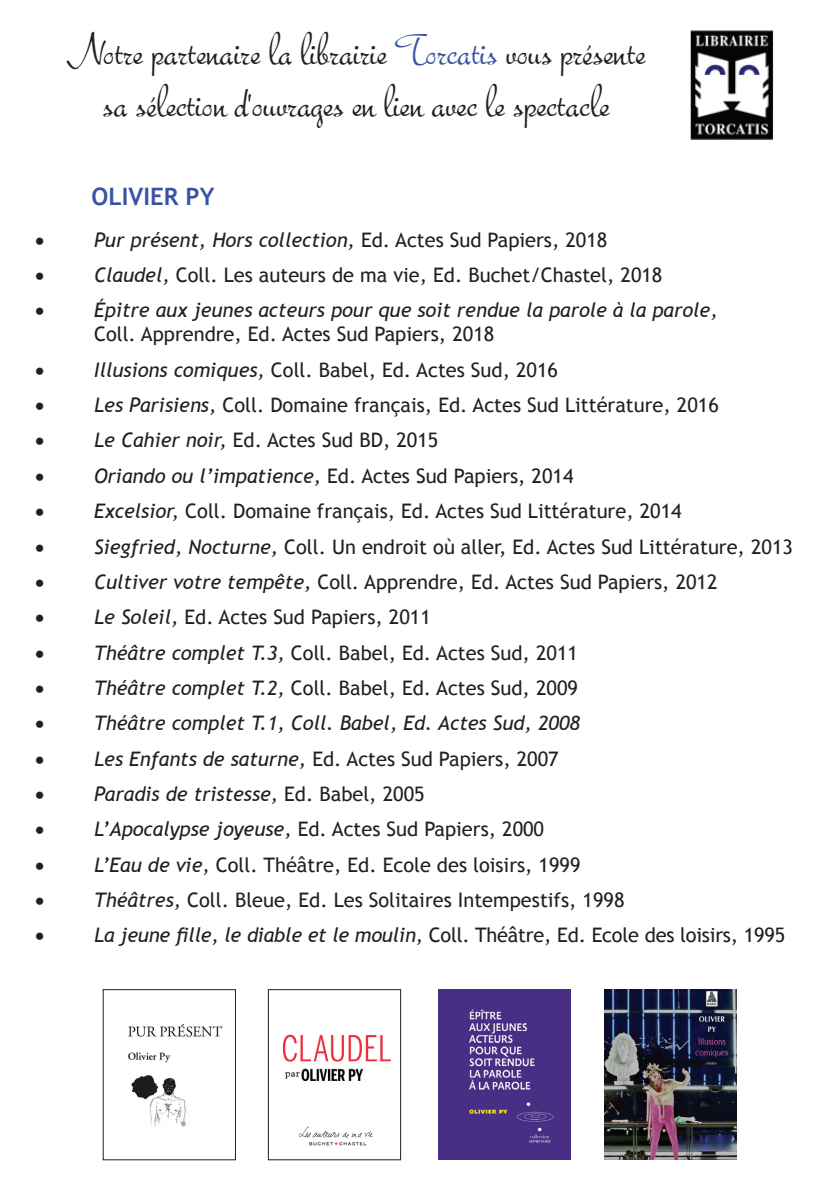
<style>
.page{position:relative;width:840px;height:1191px;background:#fff}
.page>*{position:absolute;margin:0;border:0;box-sizing:border-box;transform-origin:0 0}
.t1{font:48px/52px "Bella Donna";color:#231f20;text-align:center}
.t2{font:700 24px "Trebuchet MS";color:#3853a3}
.t3{font:20px "Trebuchet MS";color:#231f20}
.t4{font:italic 20px "Trebuchet MS";color:#231f20}
.t5{font:20px "Symbol";color:#231f20}
.s1{color:#3853a3}
.s2{font-style:normal}
.s3{font-style:italic}
</style>
<div class="page">
<img style="left:690px;top:30px;width:84px;height:110px">
<img style="left:128px;top:1024px;width:95px;height:103px">
<div style="left:103px;top:989px;width:133px;height:171px;border:1px solid #231f20"></div>
<img style="left:282px;top:1034px;width:109px;height:112px">
<div style="left:268px;top:989px;width:133px;height:171px;border:1px solid #231f20"></div>
<img style="left:438px;top:989px;width:132px;height:170px">
<img style="left:604px;top:989px;width:132px;height:170px">
<h1 class="t1" style="left:66px;top:25px;width:580px">Notre partenaire la librairie <span class="s1">Torcatis</span> vous présente sa sélection d'ouvrages en lien avec le spectacle</h1>
<p class="t2" style="left:91px;top:182px;width:124px">OLIVIER PY</p>
<p class="t5" style="left:35px;top:227px;width:11px">•</p>
<p class="t4" style="left:94px;top:228px;width:514px">Pur présent, Hors collection, <span class="s2">Ed. Actes Sud Papiers, 2018</span></p>
<p class="t5" style="left:35px;top:262px;width:11px">•</p>
<p class="t3" style="left:94px;top:263px;width:569px"><span class="s3">Claudel,</span> Coll. Les auteurs de ma vie, Ed. Buchet/Chastel, 2018</p>
<p class="t5" style="left:35px;top:297px;width:11px">•</p>
<p class="t4" style="left:94px;top:298px;width:624px">épitre aux jeunes acteurs pour que soit rendue la parole à la parole,</p>
<p class="t3" style="left:94px;top:322px;width:401px">Coll. Apprendre, Ed. Actes Sud Papiers, 2018</p>
<p class="t5" style="left:35px;top:357px;width:11px">•</p>
<p class="t3" style="left:94px;top:358px;width:465px"><span class="s3">Illusions comiques,</span> Coll. Babel, Ed. Actes Sud, 2016</p>
<p class="t5" style="left:35px;top:392px;width:11px">•</p>
<p class="t3" style="left:94px;top:393px;width:626px"><span class="s3">Les Parisiens,</span> Coll. Domaine français, Ed. Actes Sud Littérature, 2016</p>
<p class="t5" style="left:35px;top:427px;width:11px">•</p>
<p class="t3" style="left:94px;top:428px;width:345px"><span class="s3">Le Cahier noir,</span> Ed. Actes Sud BD, 2015</p>
<p class="t5" style="left:35px;top:463px;width:11px">•</p>
<p class="t3" style="left:94px;top:464px;width:480px"><span class="s3">Oriando ou l’impatience,</span> Ed. Actes Sud Papiers, 2014</p>
<p class="t5" style="left:35px;top:498px;width:11px">•</p>
<p class="t3" style="left:94px;top:499px;width:588px"><span class="s3">Excelsior,</span> Coll. Domaine français, Ed. Actes Sud Littérature, 2014</p>
<p class="t5" style="left:35px;top:533px;width:11px">•</p>
<p class="t3" style="left:94px;top:534px;width:700px"><span class="s3">Siegfried, Nocturne,</span> Coll. Un endroit où aller, Ed. Actes Sud Littérature, 2013</p>
<p class="t5" style="left:35px;top:569px;width:11px">•</p>
<p class="t3" style="left:94px;top:570px;width:624px"><span class="s3">Cultiver votre tempête,</span> Coll. Apprendre, Ed. Actes Sud Papiers, 2012</p>
<p class="t5" style="left:35px;top:604px;width:11px">•</p>
<p class="t3" style="left:94px;top:605px;width:338px"><span class="s3">Le Soleil,</span> Ed. Actes Sud Papiers, 2011</p>
<p class="t5" style="left:35px;top:639px;width:11px">•</p>
<p class="t3" style="left:94px;top:641px;width:485px"><span class="s3">Théâtre complet T.3,</span> Coll. Babel, Ed. Actes Sud, 2011</p>
<p class="t5" style="left:35px;top:675px;width:11px">•</p>
<p class="t3" style="left:94px;top:676px;width:485px"><span class="s3">Théâtre complet T.2,</span> Coll. Babel, Ed. Actes Sud, 2009</p>
<p class="t5" style="left:35px;top:710px;width:11px">•</p>
<p class="t4" style="left:94px;top:711px;width:487px">Théâtre complet T.1, Coll. Babel, Ed. Actes Sud, 2008</p>
<p class="t5" style="left:35px;top:745px;width:11px">•</p>
<p class="t3" style="left:94px;top:747px;width:466px"><span class="s3">Les Enfants de saturne,</span> Ed. Actes Sud Papiers, 2007</p>
<p class="t5" style="left:35px;top:781px;width:11px">•</p>
<p class="t4" style="left:94px;top:782px;width:332px">Paradis de tristesse, <span class="s2">Ed. Babel, 2005</span></p>
<p class="t5" style="left:35px;top:816px;width:11px">•</p>
<p class="t3" style="left:94px;top:817px;width:451px"><span class="s3">L’Apocalypse joyeuse,</span> Ed. Actes Sud Papiers, 2000</p>
<p class="t5" style="left:35px;top:851px;width:11px">•</p>
<p class="t3" style="left:94px;top:853px;width:487px"><span class="s3">L’Eau de vie,</span> Coll. Théâtre, Ed. Ecole des loisirs, 1999</p>
<p class="t5" style="left:35px;top:887px;width:11px">•</p>
<p class="t3" style="left:94px;top:888px;width:531px"><span class="s3">Théâtres,</span> Coll. Bleue, Ed. Les Solitaires Intempestifs, 1998</p>
<p class="t5" style="left:35px;top:922px;width:11px">•</p>
<p class="t3" style="left:94px;top:923px;width:692px"><span class="s3">La jeune fille, le diable et le moulin,</span> Coll. Théâtre, Ed. Ecole des loisirs, 1995</p>
</div>
